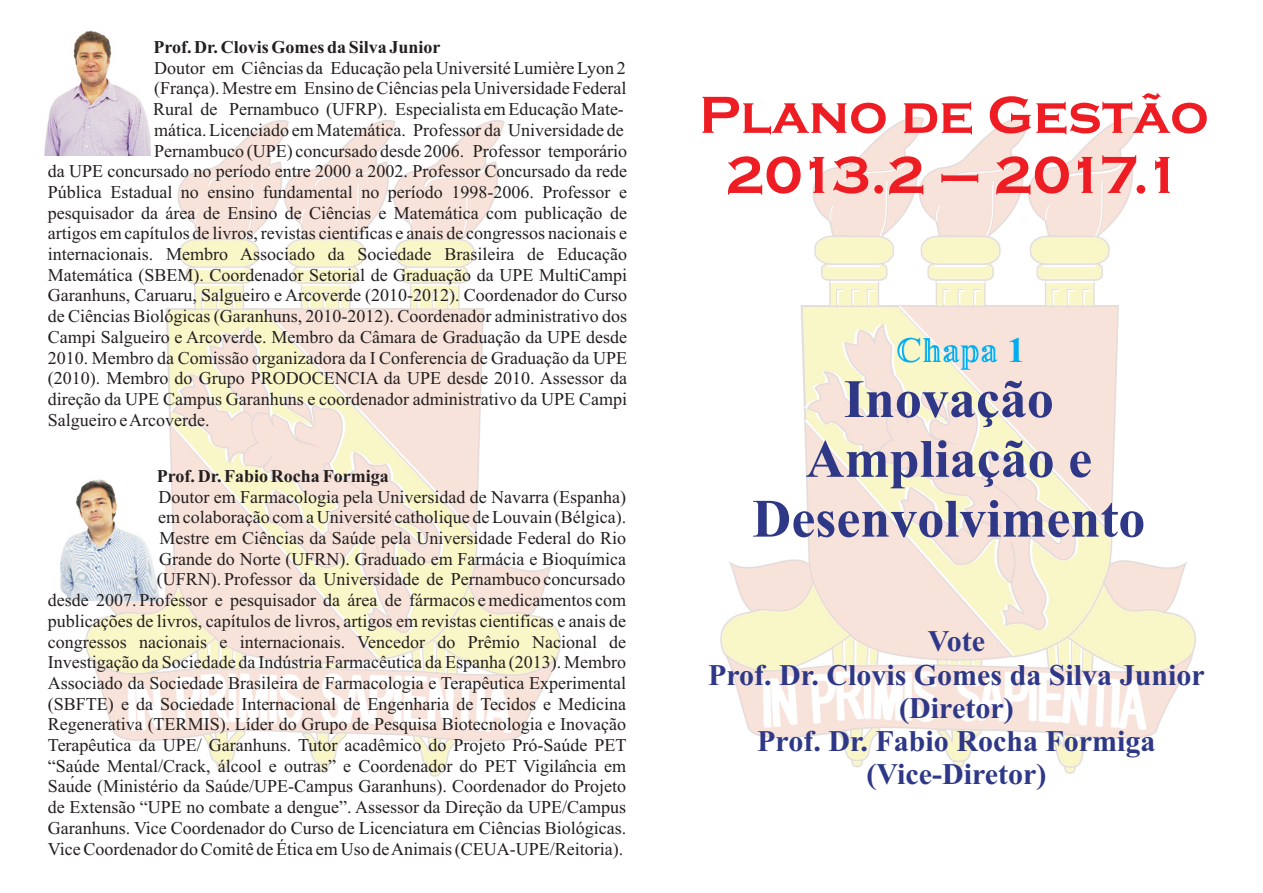
<style>
.page{position:relative;width:1263px;height:893px;background:#fff}
.page>*{position:absolute;margin:0;border:0;box-sizing:border-box;transform-origin:0 0}
.t1{font:700 54px/59.8px "Times New Roman";color:#2e3887;text-align:center}
.t2{font:700 54px/60.2px "Copperplate Gothic";color:#ee1d23;text-align:center}
.t3{font:700 36px "Times New Roman";color:#00aeef}
.t4{font:700 30px/33.3px "Times New Roman";color:#2e3887;text-align:center}
.t5{font:18px/20.7px "Times New Roman";color:#231f20;text-align:right}
.t6{font:700 18px "Times New Roman";color:#231f20}
</style>
<div class="page">
<img style="left:720px;top:118px;width:475px;height:655px">
<img style="left:86px;top:121px;width:475px;height:655px">
<img style="left:44px;top:30px;width:115px;height:125px">
<img style="left:60px;top:460px;width:104px;height:140px">
<svg style="left:983px;top:348px;width:11px;height:13px"></svg>
<svg style="left:964px;top:348px;width:12px;height:20px"></svg>
<svg style="left:945px;top:348px;width:11px;height:13px"></svg>
<svg style="left:927px;top:340px;width:10px;height:21px"></svg>
<svg style="left:899px;top:342px;width:5px;height:18px"></svg>
<p class="t6" style="left:153px;top:41px;width:289px">Prof. Dr. Clovis Gomes da Silva Junior</p>
<p class="t5" style="left:154px;top:59px;width:473px">Doutor em Ciências da Educação pela Université Lumière Lyon2</p>
<p class="t5" style="left:154px;top:80px;width:474px">(França). Mestre em Ensino de Ciências pela UniversidadeFederal</p>
<p class="t5" style="left:153px;top:101px;width:472px">Rural de Pernambuco (UFRP). Especialista emEducação Mate-</p>
<p class="t5" style="left:154px;top:121px;width:471px">mática.Licenciado em Matemática. Professor da Universidadede</p>
<p class="t5" style="left:154px;top:142px;width:474px">Pernambuco (UPE) concursado desde 2006. Professor temporário</p>
<p class="t5" style="left:48px;top:163px;width:581px">da UPE concursado no período entre 2000 a 2002. Professor Concursado da rede</p>
<p class="t5" style="left:48px;top:183px;width:581px">Pública Estadual no ensino fundamental no período 1998-2006. Professor e</p>
<p class="t5" style="left:48px;top:204px;width:581px">pesquisador da área de Ensino de Ciências e Matemática com publicação de</p>
<p class="t5" style="left:48px;top:225px;width:581px">artigos em capítulos de livros, revistas cientificas e anais de congressos nacionais e</p>
<p class="t5" style="left:48px;top:245px;width:581px">internacionais. Membro Associado da Sociedade Brasileira de Educação</p>
<p class="t5" style="left:48px;top:266px;width:581px">Matemática (SBEM). Coordenador Setorial de Graduação da UPE MultiCampi</p>
<p class="t5" style="left:48px;top:287px;width:581px">Garanhuns, Caruaru, Salgueiro e Arcoverde (2010-2012). Coordenador do Curso</p>
<p class="t5" style="left:48px;top:308px;width:581px">de Ciências Biológicas (Garanhuns, 2010-2012). Coordenador administrativo dos</p>
<p class="t5" style="left:48px;top:328px;width:581px">Campi Salgueiro e Arcoverde. Membro da Câmara de Graduação da UPE desde</p>
<p class="t5" style="left:48px;top:349px;width:581px">2010. Membro da Comissão organizadora da I Conferencia de Graduação da UPE</p>
<p class="t5" style="left:48px;top:370px;width:581px">(2010). Membro do Grupo PRODOCENCIA da UPE desde 2010. Assessor da</p>
<p class="t5" style="left:48px;top:390px;width:581px">direção da UPE Campus Garanhuns e coordenador administrativo da UPE Campi</p>
<p class="t5" style="left:48px;top:411px;width:163px">Salgueiro e Arcoverde.</p>
<p class="t6" style="left:157px;top:470px;width:233px">Prof. Dr. Fabio Rocha Formiga</p>
<p class="t5" style="left:48px;top:488px;width:580px">Doutor em Farmacologia pela Universidad de Navarra (Espanha)<br>em colaboração com a Université catholique de Louvain (Bélgica).<br>Mestre em Ciências da Saúde pela Universidade Federal do Rio<br>Grande do Norte (UFRN). Graduado em Farmácia e Bioquímica<br>(UFRN). Professor da Universidade de Pernambuco concursado<br>desde 2007. Professor e pesquisador da área de fármacos e medicamentos com publicações de livros, capítulos de livros, artigos em revistas cientificas e anais de congressos nacionais e internacionais. Vencedor do Prêmio Nacional de Investigação da Sociedade da Indústria Farmacêutica da Espanha (2013). Membro Associado da Sociedade Brasileira de Farmacologia e Terapêutica Experimental (SBFTE) e da Sociedade Internacional de Engenharia de Tecidos e Medicina Regenerativa (TERMIS). Líder do Grupo de Pesquisa Biotecnologia e Inovação Terapêutica da UPE/ Garanhuns. Tutor acadêmico do Projeto Pró-Saúde PET “Saúde Mental/Crack, álcool e outras” e Coordenador do PET Vigila?ncia em Sauìde (Ministério da Saúde/UPE-Campus Garanhuns). Coordenador do Projeto de Extensão “UPE no combate a dengue”. Assessor da Direção da UPE/Campus Garanhuns. Vice Coordenador do Curso de Licenciatura em Ciências Biológicas.<br>Vice Coordenador do Comitê de Ética em Uso de Animais (CEUA-UPE/Reitoria).</p>
<h1 class="t2" style="left:699px;top:84px;width:511px">Plano de Gestão<br>2013.2 – 2017.1</h1>
<h2 class="t3" style="left:896px;top:338px;width:131px">Chapa 1</h2>
<h1 class="t1" style="left:752px;top:375px;width:394px">Inovação<br>Ampliação e<br>Desenvolvimento</h1>
<h3 class="t4" style="left:708px;top:628px;width:498px">Vote<br>Prof. Dr. Clovis Gomes da Silva Junior (Diretor)<br>Prof. Dr. Fabio Rocha Formiga (Vice-Diretor)</h3>
</div>
